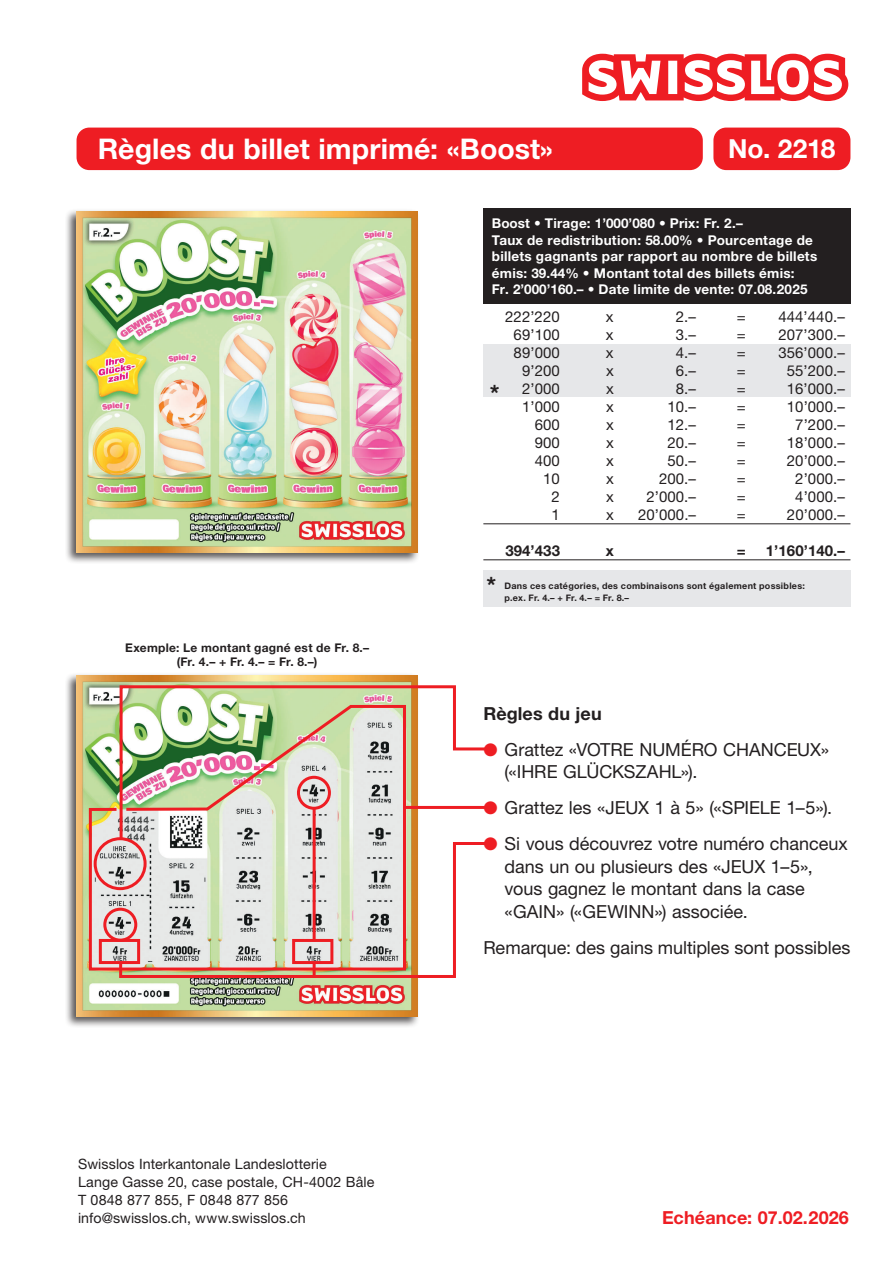
<style>
.page{position:relative;width:893px;height:1263px;background:#fff}
.page>*{position:absolute;margin:0;border:0;box-sizing:border-box;transform-origin:0 0}
.t1{font:700 28.5px "Helvetica Neue LT Std";letter-spacing:.005em;color:#fff}
.t2{font:700 26.25px "Helvetica Neue LT Std";letter-spacing:-.005em;color:#fff}
.t3{font:700 24px "Helvetica Neue LT Std";color:#231f20}
.t4{font:18px/22.5px "Helvetica Neue LT Std";letter-spacing:-.005em;color:#231f20}
.t5{font:700 18px "Helvetica Neue LT Std";letter-spacing:.005em;color:#ee1d23}
.t6{font:700 18px "Helvetica Neue LT Std";letter-spacing:.005em;color:#231f20}
.t7{font:15px "Helvetica Neue LT Std";letter-spacing:.005em;color:#231f20}
.t8{font:700 15px "Helvetica Neue LT Std";letter-spacing:.005em;color:#231f20}
.t9{font:14.25px/18px "Helvetica Neue LT Std";letter-spacing:.005em;color:#231f20}
.t10{font:700 13.5px/16.5px "Helvetica Neue LT Std";letter-spacing:.02em;color:#fff}
.t11{font:700 12px/13.5px "Helvetica Neue LT Std";letter-spacing:.02em;color:#231f20;text-align:center}
.t12{font:700 9px/12px "Helvetica Neue LT Std";letter-spacing:.03em;color:#231f20}
.s1{color:#ee1d23}
</style>
<div class="page">
<div style="left:65px;top:672px;width:356px;height:356px;background:#231f20;opacity:.75"></div>
<img style="left:77px;top:675px;width:341px;height:341px">
<div style="left:483px;top:344px;width:367px;height:53px;background:#e6e7e9"></div>
<hr style="left:483px;top:523px;width:367px;height:1px;background:#231f20">
<hr style="left:483px;top:559px;width:367px;height:1px;background:#231f20">
<div style="left:483px;top:209px;width:367px;height:95px;background:#231f20"></div>
<div style="left:483px;top:571px;width:367px;height:36px;background:#e6e7e9"></div>
<div style="left:65px;top:209px;width:356px;height:355px;background:#231f20;opacity:.75"></div>
<img style="left:77px;top:211px;width:341px;height:342px">
<div style="left:77px;top:128px;width:626px;height:42px;background:#ee1d23;border-radius:13px"></div>
<svg style="left:582px;top:54px;width:266px;height:47px"></svg>
<div style="left:713px;top:128px;width:137px;height:42px;background:#ee1d23;border-radius:13px"></div>
<svg style="left:118px;top:842px;width:372px;height:137px"></svg>
<hr style="left:313px;top:963px;width:3px;height:14px;background:#ee1d23">
<svg style="left:87px;top:703px;width:320px;height:269px;background:#d3c9be"></svg>
<svg style="left:118px;top:684px;width:374px;height:158px"></svg>
<h1 class="t1" style="left:98px;top:131px;width:457px">Règles du billet imprimé: «Boost»</h1>
<h2 class="t2" style="left:728px;top:133px;width:109px">No. 2218</h2>
<p class="t11" style="left:125px;top:641px;width:245px">Exemple: Le montant gagné est de Fr. 8.– (Fr. 4.– + Fr. 4.– = Fr. 8.–)</p>
<p class="t9" style="left:78px;top:1154px;width:298px">Swisslos Interkantonale Landeslotterie<br>Lange Gasse 20, case postale, CH-4002 Bâle T 0848 877 855, F 0848 877 856 info@swisslos.ch, www.swisslos.ch</p>
<p class="t10" style="left:492px;top:215px;width:327px">Boost • Tirage: 1’000’080 • Prix: Fr. 2.–<br>Taux de redistribution: 58.00% • Pourcentage de billets gagnants par rapport au nombre de billets émis: 39.44% • Montant total des billets émis:<br>Fr. 2’000’160.– • Date limite de vente: 07.08.2025</p>
<p class="t7" style="left:505px;top:308px;width:56px">222’220</p>
<p class="t7" style="left:606px;top:308px;width:9px">x</p>
<p class="t7" style="left:676px;top:308px;width:22px">2.–</p>
<p class="t7" style="left:737px;top:308px;width:10px">=</p>
<p class="t7" style="left:778px;top:308px;width:68px">444’440.–</p>
<p class="t7" style="left:514px;top:326px;width:48px">69’100</p>
<p class="t7" style="left:606px;top:326px;width:9px">x</p>
<p class="t7" style="left:676px;top:326px;width:22px">3.–</p>
<p class="t7" style="left:737px;top:326px;width:10px">=</p>
<p class="t7" style="left:778px;top:326px;width:68px">207’300.–</p>
<p class="t7" style="left:514px;top:344px;width:48px">89’000</p>
<p class="t7" style="left:606px;top:344px;width:9px">x</p>
<p class="t7" style="left:676px;top:344px;width:22px">4.–</p>
<p class="t7" style="left:737px;top:344px;width:10px">=</p>
<p class="t7" style="left:778px;top:344px;width:68px">356’000.–</p>
<p class="t7" style="left:522px;top:362px;width:39px">9’200</p>
<p class="t7" style="left:606px;top:362px;width:9px">x</p>
<p class="t7" style="left:676px;top:362px;width:22px">6.–</p>
<p class="t7" style="left:737px;top:362px;width:10px">=</p>
<p class="t7" style="left:787px;top:362px;width:60px">55’200.–</p>
<p class="t7" style="left:522px;top:380px;width:39px">2’000</p>
<p class="t7" style="left:606px;top:380px;width:9px">x</p>
<p class="t7" style="left:676px;top:380px;width:22px">8.–</p>
<p class="t7" style="left:737px;top:380px;width:10px">=</p>
<p class="t7" style="left:787px;top:380px;width:60px">16’000.–</p>
<p class="t7" style="left:522px;top:398px;width:39px">1’000</p>
<p class="t7" style="left:606px;top:398px;width:9px">x</p>
<p class="t7" style="left:667px;top:398px;width:30px">10.–</p>
<p class="t7" style="left:737px;top:398px;width:10px">=</p>
<p class="t7" style="left:787px;top:398px;width:60px">10’000.–</p>
<p class="t7" style="left:535px;top:416px;width:27px">600</p>
<p class="t7" style="left:606px;top:416px;width:9px">x</p>
<p class="t7" style="left:667px;top:416px;width:30px">12.–</p>
<p class="t7" style="left:737px;top:416px;width:10px">=</p>
<p class="t7" style="left:795px;top:416px;width:51px">7’200.–</p>
<p class="t7" style="left:535px;top:434px;width:27px">900</p>
<p class="t7" style="left:606px;top:434px;width:9px">x</p>
<p class="t7" style="left:667px;top:434px;width:30px">20.–</p>
<p class="t7" style="left:737px;top:434px;width:10px">=</p>
<p class="t7" style="left:787px;top:434px;width:60px">18’000.–</p>
<p class="t7" style="left:535px;top:452px;width:27px">400</p>
<p class="t7" style="left:606px;top:452px;width:9px">x</p>
<p class="t7" style="left:667px;top:452px;width:30px">50.–</p>
<p class="t7" style="left:737px;top:452px;width:10px">=</p>
<p class="t7" style="left:787px;top:452px;width:60px">20’000.–</p>
<p class="t7" style="left:543px;top:470px;width:18px">10</p>
<p class="t7" style="left:606px;top:470px;width:9px">x</p>
<p class="t7" style="left:659px;top:470px;width:38px">200.–</p>
<p class="t7" style="left:737px;top:470px;width:10px">=</p>
<p class="t7" style="left:795px;top:470px;width:51px">2’000.–</p>
<p class="t7" style="left:552px;top:488px;width:10px">2</p>
<p class="t7" style="left:606px;top:488px;width:9px">x</p>
<p class="t7" style="left:646px;top:488px;width:51px">2’000.–</p>
<p class="t7" style="left:737px;top:488px;width:10px">=</p>
<p class="t7" style="left:795px;top:488px;width:51px">4’000.–</p>
<p class="t7" style="left:552px;top:506px;width:10px">1</p>
<p class="t7" style="left:606px;top:506px;width:9px">x</p>
<p class="t7" style="left:638px;top:506px;width:60px">20’000.–</p>
<p class="t7" style="left:737px;top:506px;width:10px">=</p>
<p class="t7" style="left:787px;top:506px;width:60px">20’000.–</p>
<p class="t8" style="left:505px;top:541px;width:56px">394’433</p>
<p class="t8" style="left:606px;top:541px;width:10px">x</p>
<p class="t8" style="left:737px;top:541px;width:10px">=</p>
<p class="t8" style="left:766px;top:541px;width:81px">1’160’140.–</p>
<h3 class="t3" style="left:486px;top:571px;width:11px">*</h3>
<p class="t12" style="left:504px;top:580px;width:302px">Dans ces catégories, des combinaisons sont également possibles: p.ex. Fr. 4.– + Fr. 4.– = Fr. 8.–</p>
<h3 class="t3" style="left:490px;top:378px;width:11px">*</h3>
<p class="t6" style="left:483px;top:702px;width:120px">Règles du jeu</p>
<p class="t4" style="left:505px;top:738px;width:326px;text-indent:-21px"><span class="s1">●</span> Grattez «VOTRE NUMÉRO CHANCEUX» («IHRE GLÜCKSZAHL»).</p>
<p class="t4" style="left:483px;top:796px;width:350px"><span class="s1">●</span> Grattez les «JEUX 1 à 5» («SPIELE 1–5»).</p>
<p class="t4" style="left:505px;top:832px;width:345px;text-indent:-21px"><span class="s1">●</span> Si vous découvrez votre numéro chanceux dans un ou plusieurs des «JEUX 1–5», vous gagnez le montant dans la case «GAIN» («GEWINN») associée.</p>
<p class="t4" style="left:483px;top:936px;width:369px">Remarque: des gains multiples sont possibles</p>
<p class="t5" style="left:662px;top:1206px;width:188px">Echéance: 07.02.2026</p>
</div>
